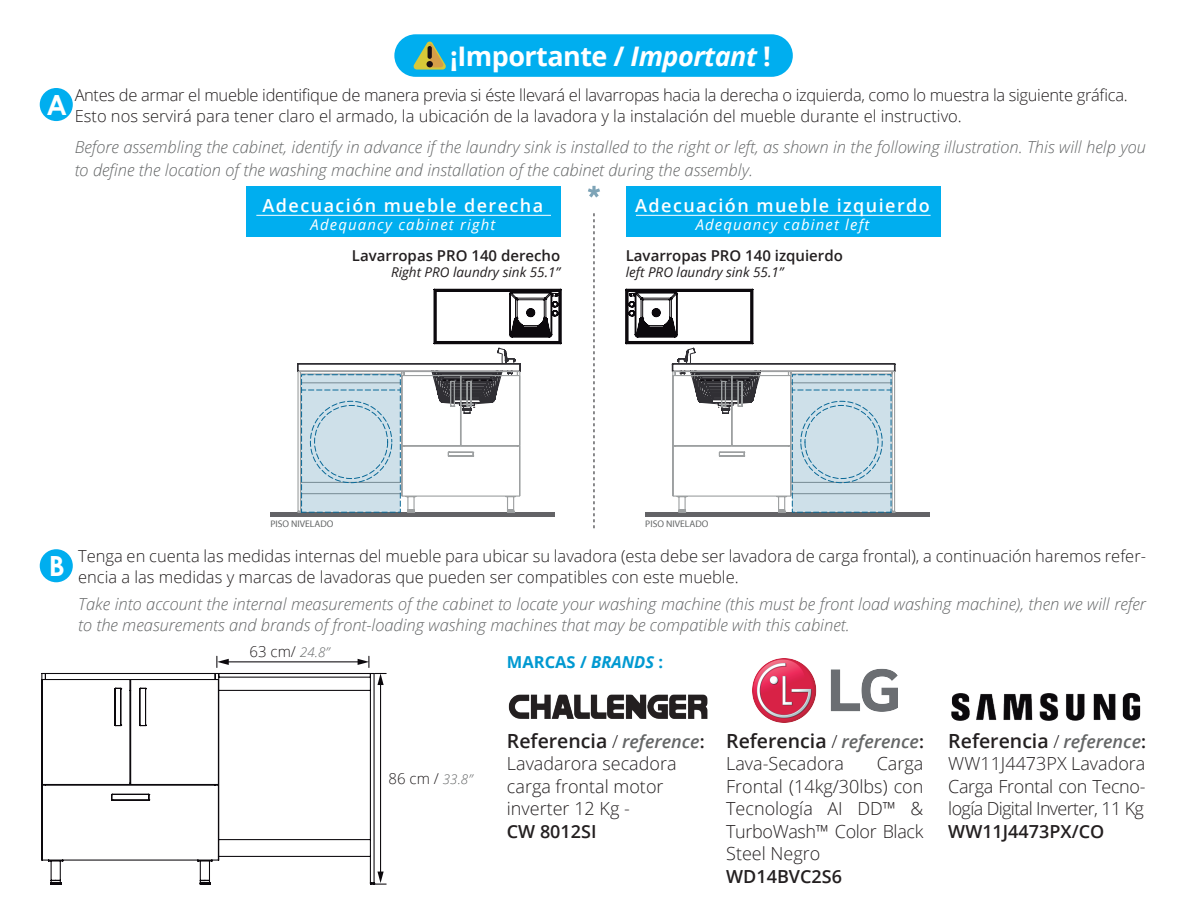
<style>
.page{position:relative;width:1188px;height:918px;background:#fff}
.page>*{position:absolute;margin:0;border:0;box-sizing:border-box;transform-origin:0 0}
.t1{font:700 27.75px "Century Gothic";color:#fff}
.t2{font:700 27px "Open Sans";letter-spacing:-.02em;color:#fff}
.t3{font:600 19.5px "Open Sans";color:#231f20}
.t4{font:300 18px/22.5px "Open Sans";color:#231f20;text-align:justify}
.t5{font:600 18px "Open Sans";letter-spacing:.08em;color:#fff}
.t6{font:600 18px "Open Sans";color:#231f20}
.t7{font:italic 300 16.5px/22.5px "Open Sans";color:#646667}
.t8{font:300 16.5px/21px "Open Sans";letter-spacing:-.02em;color:#231f20}
.t9{font:300 16.5px/21px "Open Sans";color:#231f20}
.t10{font:700 16.5px "Open Sans";color:#0099d1}
.t11{font:600 15px "Open Sans";color:#231f20}
.t12{font:300 15px "Open Sans";color:#231f20}
.t13{font:italic 14.85px "Open Sans";letter-spacing:.08em;color:#fff}
.t14{font:italic 13.5px "Open Sans";color:#231f20}
.t15{font:9.6px "Myriad";color:#646667}
.s1{font-style:italic}
.s2{font-style:italic;font-size:13.5px;color:#646667}
.s3{font-weight:300;font-size:18px}
.s4{font-style:italic;font-size:18px;color:#646667}
.s5{font-size:18px}
</style>
<div class="page">
<div style="left:246px;top:186px;width:315px;height:50px;background:#00aeef"></div>
<hr style="left:256px;top:215px;width:295px;height:1px;background:#fff">
<div style="left:626px;top:186px;width:315px;height:50px;background:#00aeef"></div>
<hr style="left:636px;top:215px;width:295px;height:1px;background:#fff">
<svg style="left:593px;top:213px;width:2px;height:316px"></svg>
<hr style="left:270px;top:512px;width:285px;height:4px;background:#636366">
<svg style="left:588px;top:186px;width:12px;height:12px"></svg>
<hr style="left:645px;top:512px;width:285px;height:4px;background:#636366">
<svg style="left:625px;top:289px;width:271px;height:224px"></svg>
<svg style="left:297px;top:289px;width:265px;height:224px"></svg>
<svg style="left:41px;top:673px;width:334px;height:212px"></svg>
<hr style="left:227px;top:661px;width:133px;height:1px;background:#0c090d">
<svg style="left:216px;top:656px;width:13px;height:12px"></svg>
<svg style="left:358px;top:656px;width:11px;height:12px"></svg>
<hr style="left:380px;top:683px;width:1px;height:191px;background:#0c090d">
<svg style="left:375px;top:872px;width:11px;height:13px"></svg>
<svg style="left:375px;top:673px;width:11px;height:12px"></svg>
<div style="left:394px;top:34px;width:399px;height:43px;background:#00aeef;border-radius:21px"></div>
<svg style="left:413px;top:42px;width:33px;height:28px"></svg>
<svg style="left:428px;top:46px;width:4px;height:13px"></svg>
<div style="left:426px;top:61px;width:7px;height:6px;background:#1c0f13;border-radius:50%"></div>
<img style="left:508px;top:694px;width:200px;height:25px">
<img style="left:752px;top:659px;width:146px;height:64px">
<img style="left:951px;top:692px;width:190px;height:29px">
<div style="left:40px;top:88px;width:33px;height:33px;background:#00aeef;border-radius:50%"></div>
<div style="left:40px;top:549px;width:33px;height:33px;background:#00aeef;border-radius:50%"></div>
<h2 class="t2" style="left:450px;top:37px;width:322px">¡Importante / <span class="s1">Important</span> !</h2>
<p class="t8" style="left:75px;top:84px;width:1055px">Antes de armar el mueble identifique de manera previa si éste llevará el lavarropas hacia la derecha o izquierda, como lo muestra la siguiente gráfica.<br>Esto nos servirá para tener claro el armado, la ubicación de la lavadora y la instalación del mueble durante el instructivo.</p>
<p class="t7" style="left:75px;top:135px;width:1073px">Before assembling the cabinet, identify in advance if the laundry sink is installed to the right or left, as shown in the following illustration. This will help you to define the location of the washing machine and installation of the cabinet during the assembly.</p>
<p class="t5" style="left:263px;top:193px;width:282px">Adecuación mueble derecha</p>
<p class="t13" style="left:311px;top:215px;width:186px">Adequancy cabinet right</p>
<p class="t11" style="left:352px;top:245px;width:210px">Lavarropas PRO 140 derecho</p>
<p class="t14" style="left:391px;top:263px;width:171px">Right PRO laundry sink 55.1”</p>
<p class="t5" style="left:635px;top:193px;width:296px">Adecuación mueble izquierdo</p>
<p class="t13" style="left:696px;top:215px;width:175px">Adequancy cabinet left</p>
<p class="t11" style="left:626px;top:245px;width:219px">Lavarropas PRO 140 izquierdo</p>
<p class="t14" style="left:626px;top:263px;width:159px">left PRO laundry sink 55.1”</p>
<h1 class="t1" style="left:49px;top:545px;width:18px">B</h1>
<p class="t15" style="left:270px;top:519px;width:65px">PISO NIVELADO</p>
<p class="t15" style="left:645px;top:519px;width:65px">PISO NIVELADO</p>
<p class="t9" style="left:78px;top:545px;width:1070px">Tenga en cuenta las medidas internas del mueble para ubicar su lavadora (esta debe ser lavadora de carga frontal), a continuación haremos refer&shy;encia a las medidas y marcas de lavadoras que pueden ser compatibles con este mueble.</p>
<p class="t7" style="left:78px;top:593px;width:1069px;line-height:21px">Take into account the internal measurements of the cabinet to locate your washing machine (this must be front load washing machine), then we will refer to the measurements and brands of front-loading washing machines that may be compatible with this cabinet.</p>
<p class="t12" style="left:250px;top:642px;width:82px">63 cm/ <span class="s2">24.8”</span></p>
<p class="t10" style="left:507px;top:650px;width:158px">MARCAS / <span class="s1">BRANDS</span> :</p>
<p class="t12" style="left:389px;top:768px;width:85px">86 cm / <span class="s2">33.8”</span></p>
<p class="t3" style="left:507px;top:727px;width:199px">Referencia <span class="s3">/</span> <span class="s4">reference</span><span class="s5">:</span></p>
<p class="t4" style="left:507px;top:752px;width:171px;text-align:left">Lavadarora secadora carga frontal motor inverter 12 Kg -</p>
<p class="t6" style="left:507px;top:819px;width:91px">CW 8012SI</p>
<p class="t3" style="left:726px;top:727px;width:199px">Referencia <span class="s3">/</span> <span class="s4">reference</span><span class="s5">:</span></p>
<p class="t4" style="left:726px;top:752px;width:119px">Lava-Secadora</p>
<p class="t4" style="left:726px;top:752px;width:199px;text-indent:151px">Carga Frontal (14kg/30lbs) con Tecnología AI DD™ &amp; TurboWash™ Color Black Steel Negro</p>
<p class="t6" style="left:726px;top:864px;width:117px">WD14BVC2S6</p>
<p class="t3" style="left:948px;top:727px;width:199px">Referencia <span class="s3">/</span> <span class="s4">reference</span><span class="s5">:</span></p>
<p class="t4" style="left:948px;top:752px;width:199px">WW11J4473PX Lavadora Carga Frontal con Tecno&shy;logía Digital Inverter, 11 Kg</p>
<p class="t6" style="left:948px;top:819px;width:157px">WW11J4473PX/CO</p>
</div>
